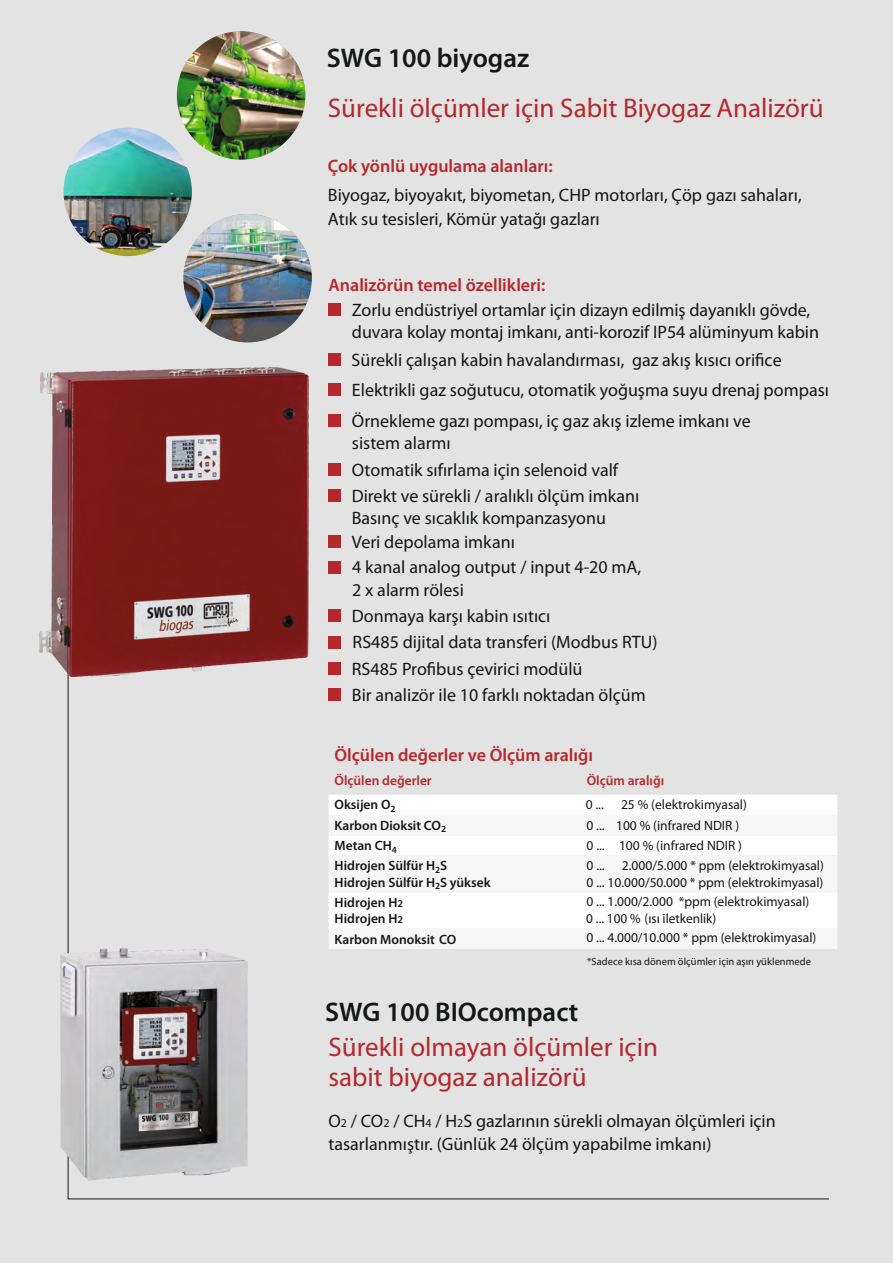
<style>
.page{position:relative;width:893px;height:1263px;background:#e3e3e3}
.page>*{position:absolute;margin:0;border:0;box-sizing:border-box;transform-origin:0 0}
.t1{font:27px/30px "Myriad Pro";color:#b5282c}
.t2{font:600 27px "Myriad Pro";color:#151616}
.t3{font:18px/22.5px "Myriad Pro";color:#151616}
.t4{font:600 18px "Myriad Pro";color:#b5282c}
.t5{font:13.5px/16.2px "Myriad Pro";color:#151616;text-align:right}
.t6{font:600 13.5px/16.2px "Myriad Pro";color:#151616}
.t7{font:600 13.5px "Myriad Pro";color:#b5282c}
.t8{font:10.5px "Myriad Pro";color:#151616}
.t9{font:600 9.45px "Myriad Pro";color:#151616}
.s1{font-size:10.5px}
.s2{font-size:12px}
</style>
<div class="page">
<svg style="left:67px;top:471px;width:762px;height:729px"></svg>
<img style="left:183px;top:214px;width:129px;height:128px;border-radius:64px">
<img style="left:39px;top:367px;width:279px;height:318px">
<img style="left:63px;top:128px;width:129px;height:128px;border-radius:64px">
<img style="left:177px;top:31px;width:128px;height:129px;border-radius:64px">
<img style="left:60px;top:942px;width:192px;height:246px">
<div style="left:329px;top:304px;width:12px;height:12px;background:#b5282c"></div>
<div style="left:329px;top:353px;width:12px;height:13px;background:#b5282c"></div>
<div style="left:329px;top:384px;width:12px;height:12px;background:#b5282c"></div>
<div style="left:329px;top:414px;width:12px;height:13px;background:#b5282c"></div>
<div style="left:329px;top:463px;width:12px;height:13px;background:#b5282c"></div>
<div style="left:329px;top:535px;width:12px;height:13px;background:#b5282c"></div>
<div style="left:329px;top:490px;width:12px;height:12px;background:#b5282c"></div>
<div style="left:329px;top:561px;width:12px;height:12px;background:#b5282c"></div>
<div style="left:329px;top:610px;width:12px;height:12px;background:#b5282c"></div>
<div style="left:329px;top:636px;width:12px;height:12px;background:#b5282c"></div>
<div style="left:329px;top:662px;width:12px;height:13px;background:#b5282c"></div>
<div style="left:329px;top:689px;width:12px;height:12px;background:#b5282c"></div>
<div style="left:329px;top:795px;width:508px;height:20px;background:#fff"></div>
<svg style="left:329px;top:815px;width:508px;height:134px;background:#f9f9f9"></svg>
<h1 class="t2" style="left:327px;top:47px;width:204px">SWG 100 biyogaz</h1>
<h1 class="t1" style="left:328px;top:95px;width:497px">Sürekli ölçümler için Sabit Biyogaz Analizörü</h1>
<p class="t4" style="left:328px;top:159px;width:226px">Çok yönlü uygulama alanları:</p>
<p class="t3" style="left:328px;top:185px;width:475px;line-height:24px">Biyogaz, biyoyakıt, biyometan, CHP motorları, Çöp gazı sahaları,<br>Atık su tesisleri, Kömür yatağı gazları</p>
<p class="t4" style="left:329px;top:277px;width:218px">Analizörün temel özellikleri:</p>
<p class="t3" style="left:352px;top:300px;width:469px">Zorlu endüstriyel ortamlar için dizayn edilmiş dayanıklı gövde, duvara kolay montaj imkanı, anti-korozif IP54 alüminyum kabin</p>
<p class="t3" style="left:352px;top:346px;width:479px;line-height:30.6px">Sürekli çalışan kabin havalandırması, gaz akış kısıcı orifice<br>Elektrikli gaz soğutucu, otomatik yoğuşma suyu drenaj pompası<br>Örnekleme gazı pompası, iç gaz akış izleme imkanı ve</p>
<p class="t3" style="left:352px;top:431px;width:268px;line-height:26.4px">sistem alarmı<br>Otomatik sıfırlama için selenoid valf</p>
<p class="t3" style="left:352px;top:486px;width:289px">Direkt ve sürekli / aralıklı ölçüm imkanı<br>Basınç ve sıcaklık kompanzasyonu</p>
<p class="t3" style="left:352px;top:557px;width:291px">4 kanal analog output / input 4-20 mA,<br>2 x alarm rölesi</p>
<p class="t3" style="left:352px;top:604px;width:307px;line-height:26.4px">Donmaya karşı kabin ısıtıcı<br>RS485 dijital data transferi (Modbus RTU)<br>RS485 Profibus çevirici modülü<br>Bir analizör ile 10 farklı noktadan ölçüm</p>
<p class="t3" style="left:352px;top:532px;width:165px">Veri depolama imkanı</p>
<p class="t4" style="left:334px;top:747px;width:260px">Ölçülen değerler ve Ölçüm aralığı</p>
<p class="t7" style="left:335px;top:775px;width:99px">Ölçülen değerler</p>
<p class="t7" style="left:587px;top:775px;width:79px">Ölçüm aralığı</p>
<p class="t6" style="left:335px;top:798px;width:63px">Oksijen O<sub>2</sub></p>
<p class="t5" style="left:586px;top:798px;width:20px">0 ...</p>
<p class="t5" style="left:621px;top:798px;width:127px">25 % (elektrokimyasal)</p>
<p class="t6" style="left:335px;top:818px;width:113px">Karbon Dioksit CO<sub>2</sub></p>
<p class="t5" style="left:586px;top:818px;width:154px">0 ... 100 % (infrared NDIR )</p>
<p class="t6" style="left:335px;top:838px;width:64px">Metan CH<sub>4</sub></p>
<p class="t5" style="left:587px;top:838px;width:157px">0 ... 100 % (infrared NDIR )</p>
<p class="t6" style="left:335px;top:859px;width:114px">Hidrojen Sülfür H S</p>
<p class="t5" style="left:587px;top:859px;width:239px">2.000/5.000 * ppm (elektrokimyasal)<br>0 ... 10.000/50.000 * ppm (elektrokimyasal)</p>
<p class="t5" style="left:587px;top:859px;width:20px">0 ...</p>
<p class="t9" style="left:435px;top:866px;width:7px">2</p>
<p class="t6" style="left:335px;top:875px;width:158px">Hidrojen Sülfür H S yüksek</p>
<p class="t9" style="left:435px;top:882px;width:7px">2</p>
<p class="t6" style="left:335px;top:895px;width:70px">Hidrojen H<span class="s1">2<br></span>Hidrojen H<span class="s1">2</span></p>
<p class="t5" style="left:586px;top:895px;width:225px;line-height:16.8px;text-align:left">0 ... 1.000/2.000 *ppm (elektrokimyasal)<br>0 ... 100 % (ısı iletkenlik)</p>
<p class="t6" style="left:335px;top:932px;width:123px">Karbon Monoksit CO</p>
<p class="t5" style="left:586px;top:931px;width:231px">0 ... 4.000/10.000 * ppm (elektrokimyasal)</p>
<p class="t8" style="left:587px;top:957px;width:225px">*Sadece kısa dönem ölçümler için aşırı yüklenmede</p>
<h1 class="t2" style="left:325px;top:1000px;width:255px">SWG 100 BIOcompact</h1>
<h1 class="t1" style="left:329px;top:1034px;width:331px">Sürekli olmayan ölçümler için sabit biyogaz analizörü</h1>
<p class="t3" style="left:329px;top:1111px;width:449px">O<span class="s2">2</span> / CO<span class="s2">2</span> / CH<span class="s2">4</span> / H<span class="s2">2</span>S gazlarının sürekli olmayan ölçümleri için tasarlanmıştır. (Günlük 24 ölçüm yapabilme imkanı)</p>
</div>
